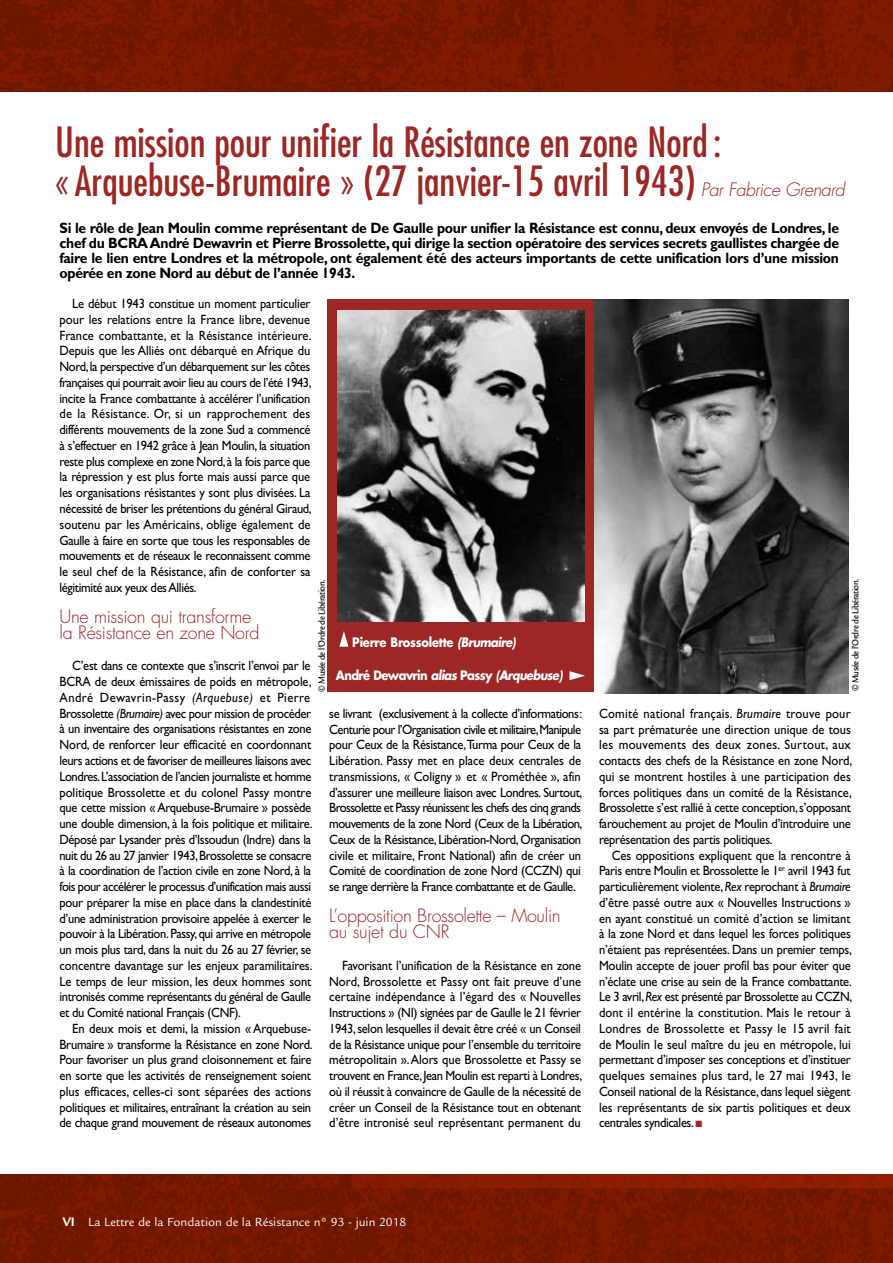
<style>
.page{position:relative;width:893px;height:1263px;background:#fff}
.page>*{position:absolute;margin:0;border:0;box-sizing:border-box;transform-origin:0 0}
.t1{font:condensed 40.5px/39px "Futura Std";color:#9c2724}
.t2{font:300 18px/15.8px "Futura Std";letter-spacing:-.02em;color:#9c2724}
.t3{font:italic 300 18px "Futura Std";letter-spacing:-.03em;color:#9c2724}
.t4{font:700 15px/15px "Gill Sans Std";letter-spacing:-.02em;color:#000;text-align:justify;scale:.93 1}
.t5{font:13.5px/15.8px "Gill Sans Std";letter-spacing:-.03em;color:#000;text-align:justify;scale:.93 1}
.t6{font:12.75px "Legacy Sans";color:#fff}
.t7{font:700 12.75px "Futura Std";letter-spacing:-.045em;color:#fff;scale:.9 1}
.t8{font:700 12.75px "Futura Std";letter-spacing:-.02em;color:#fff;scale:.9 1}
.t9{font:500 9.75px "Legacy Sans";letter-spacing:-.05em;color:#000;scale:.9 1}
.s1{font-style:italic}
.s2{color:#9c2724}
.s3{font-weight:700;font-size:13.5px}
</style>
<div class="page">
<img style="left:0;top:1174px;width:893px;height:89px">
<img style="left:0;top:0;width:893px;height:91px">
<div style="left:327px;top:300px;width:268px;height:392px;background:#9c2724"></div>
<img style="left:337px;top:310px;width:247px;height:312px">
<img style="left:594px;top:300px;width:254px;height:393px">
<svg style="left:339px;top:631px;width:9px;height:16px"></svg>
<svg style="left:569px;top:671px;width:16px;height:9px"></svg>
<h1 class="t1" style="left:55px;top:122px;width:668px">Une mission pour unifier la Résistance en zone Nord: « Arquebuse-Brumaire » (27 janvier-15 avril 1943)</h1>
<h2 class="t3" style="left:701px;top:178px;width:146px">Par Fabrice Grenard</h2>
<p class="t4" style="left:60px;top:220px;width:840px">Si le rôle de Jean Moulin comme représentant de De Gaulle pour unifier la Résistance est connu, deux envoyés de Londres, le chef du BCRA André Dewavrin et Pierre Brossolette, qui dirige la section opératoire des services secrets gaullistes chargée de faire le lien entre Londres et la métropole, ont également été des acteurs importants de cette unification lors d’une mission opérée en zone Nord au début de l’année 1943.</p>
<p class="t5" style="left:60px;top:296px;width:273px;text-indent:13px">Le début 1943 constitue un moment particulier pour les relations entre la France libre, devenue France combattante, et la Résistance intérieure.<br>Depuis que les Alliés ont débarqué en Afrique du Nord, la perspective d’un débarquement sur les côtes françaises qui pourrait avoir lieu au cours de l’été 1943, incite la France combattante à accélérer l’unification de la Résistance. Or, si un rapprochement des différents mouvements de la zone Sud a commencé à s’effectuer en 1942 grâce à Jean Moulin, la situation reste plus complexe en zone Nord, à la fois parce que la répression y est plus forte mais aussi parce que les organisations résistantes y sont plus divisées. La nécessité de briser les prétentions du général Giraud, soutenu par les Américains, oblige également de Gaulle à faire en sorte que tous les responsables de mouvements et de réseaux le reconnaissent comme le seul chef de la Résistance, afin de conforter sa légitimité aux yeux des Alliés.</p>
<h2 class="t2" style="left:60px;top:609px;width:201px">Une mission qui transforme la Résistance en zone Nord</h2>
<p class="t5" style="left:60px;top:658px;width:274px;text-align:left;text-indent:13px">C’est dans ce contexte que s’inscrit l’envoi par le BCRA de deux émissaires de poids en métropole, André Dewavrin-Passy <span class="s1">(Arquebuse)</span> et Pierre Brossolette <span class="s1">(Brumaire)</span> avec pour mission de procéder à un inventaire des organisations résistantes en zone Nord, de renforcer leur efficacité en coordonnant leurs actions et de favoriser de meilleures liaisons avec Londres. L’association de l’ancien journaliste et homme politique Brossolette et du colonel Passy montre que cette mission « Arquebuse-Brumaire » possède une double dimension, à la fois politique et militaire.<br>Déposé par Lysander près d’Issoudun (Indre) dans la nuit du 26 au 27 janvier 1943, Brossolette se consacre à la coordination de l’action civile en zone Nord, à la fois pour accélérer le processus d’unification mais aussi pour préparer la mise en place dans la clandestinité d’une administration provisoire appelée à exercer le pouvoir à la Libération. Passy, qui arrive en métropole un mois plus tard, dans la nuit du 26 au 27 février, se concentre davantage sur les enjeux paramilitaires.<br>Le temps de leur mission, les deux hommes sont intronisés comme représentants du général de Gaulle et du Comité national Français (CNF).</p>
<p class="t5" style="left:60px;top:1020px;width:274px;text-indent:13px">En deux mois et demi, la mission « Arquebuse-Brumaire » transforme la Résistance en zone Nord.<br>Pour favoriser un plus grand cloisonnement et faire en sorte que les activités de renseignement soient plus efficaces, celles-ci sont séparées des actions politiques et militaires, entraînant la création au sein de chaque grand mouvement de réseaux autonomes</p>
<p class="t9" style="left:316px;top:692px;width:127px;rotate:-90deg">© Musée de l’Ordre de Libération.</p>
<p class="t9" style="left:850px;top:691px;width:127px;rotate:-90deg">© Musée de l’Ordre de Libération.</p>
<p class="t8" style="left:352px;top:633px;width:183px">Pierre Brossolette <span class="s1">(Brumaire)</span></p>
<p class="t7" style="left:336px;top:667px;width:253px">André Dewavrin <span class="s1">alias</span> Passy <span class="s1">(Arquebuse)</span></p>
<p class="t5" style="left:599px;top:705px;width:274px">Comité national français. <span class="s1">Brumaire</span> trouve pour sa part prématurée une direction unique de tous les mouvements des deux zones. Surtout, aux contacts des chefs de la Résistance en zone Nord, qui se montrent hostiles à une participation des forces politiques dans un comité de la Résistance, Brossolette s’est rallié à cette conception, s’opposant farouchement au projet de Moulin d’introduire une représentation des partis politiques.</p>
<p class="t5" style="left:599px;top:847px;width:274px;text-indent:13px">Ces oppositions expliquent que la rencontre à Paris entre Moulin et Brossolette le 1<sup>er</sup> avril 1943 fut particulièrement violente, <span class="s1">Rex</span> reprochant à <span class="s1">Brumaire </span>d’être passé outre aux « Nouvelles Instructions » en ayant constitué un comité d’action se limitant à la zone Nord et dans lequel les forces politiques n’étaient pas représentées. Dans un premier temps, Moulin accepte de jouer profil bas pour éviter que n’éclate une crise au sein de la France combattante.<br>Le 3 avril, <span class="s1">Rex</span> est présenté par Brossolette au CCZN, dont il entérine la constitution. Mais le retour à Londres de Brossolette et Passy le 15 avril fait de Moulin le seul maître du jeu en métropole, lui permettant d’imposer ses conceptions et d’instituer quelques semaines plus tard, le 27 mai 1943, le Conseil national de la Résistance, dans lequel siègent les représentants de six partis politiques et deux centrales syndicales. <span class="s2">■</span></p>
<p class="t5" style="left:329px;top:705px;width:274px">se livrant (exclusivement à la collecte d’informations:<br>Centurie pour l’Organisation civile et militaire, Manipule pour Ceux de la Résistance,Turma pour Ceux de la Libération. Passy met en place deux centrales de transmissions, « Coligny » et « Prométhée », afin d’assurer une meilleure liaison avec Londres. Surtout, Brossolette et Passy réunissent les chefs des cinq grands mouvements de la zone Nord (Ceux de la Libération, Ceux de la Résistance, Libération-Nord, Organisation civile et militaire, Front National) afin de créer un Comité de coordination de zone Nord (CCZN) qui se range derrière la France combattante et de Gaulle.</p>
<h2 class="t2" style="left:329px;top:908px;width:233px">L’opposition Brossolette – Moulin au sujet du CNR</h2>
<p class="t5" style="left:329px;top:957px;width:273px;text-indent:13px">Favorisant l’unification de la Résistance en zone Nord, Brossolette et Passy ont fait preuve d’une certaine indépendance à l’égard des « Nouvelles Instructions » (NI) signées par de Gaulle le 21 février 1943, selon lesquelles il devait être créé « un Conseil de la Résistance unique pour l’ensemble du territoire métropolitain ». Alors que Brossolette et Passy se trouvent en France, Jean Moulin est reparti à Londres, où il réussit à convaincre de Gaulle de la nécessité de créer un Conseil de la Résistance tout en obtenant d’être intronisé seul représentant permanent du</p>
<p class="t6" style="left:62px;top:1214px;width:345px"><span class="s3">VI</span> La Lettre de la Fondation de la Résistance n° 93 - juin 2018</p>
</div>
